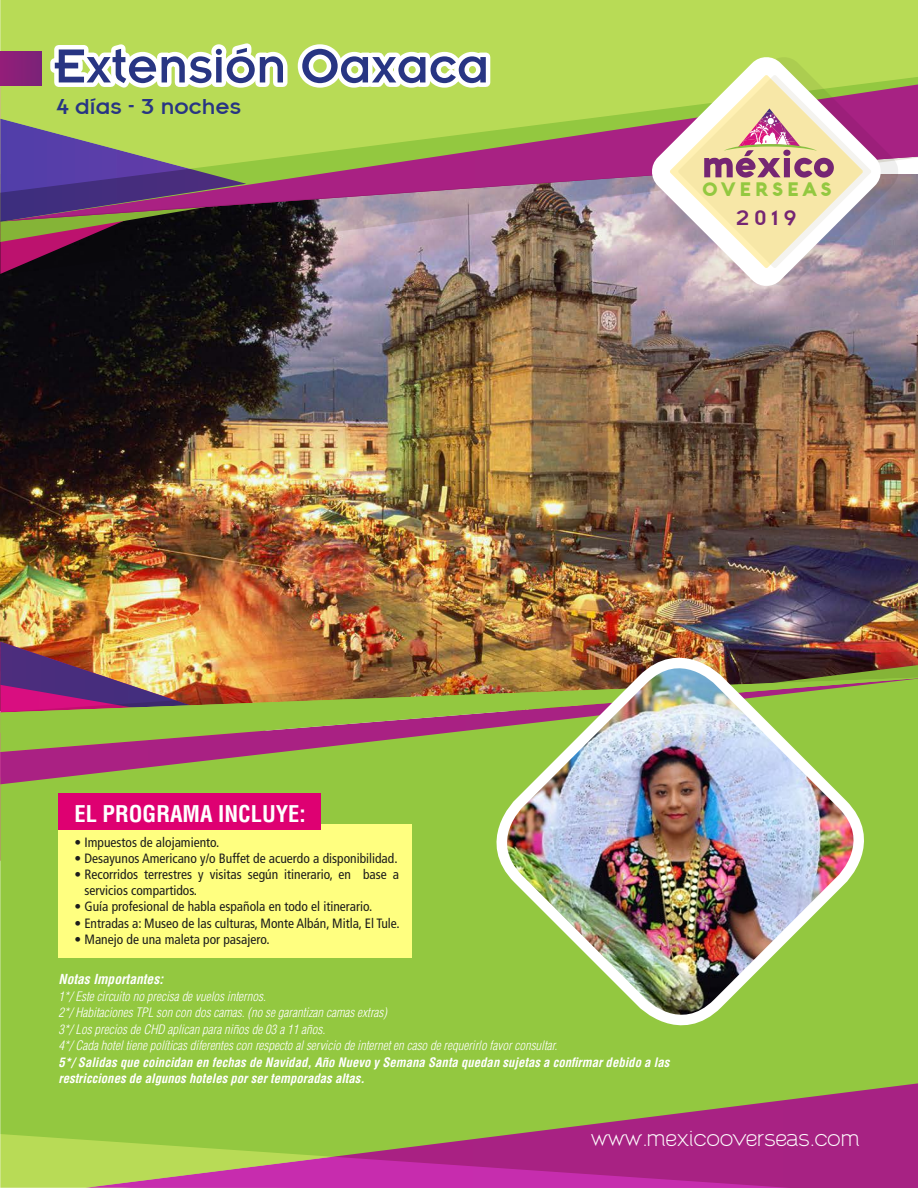
<style>
.page{position:relative;width:918px;height:1188px;background:#fff}
.page>*{position:absolute;margin:0;border:0;box-sizing:border-box;transform-origin:0 0}
.t1{font:52.5px "Insignia";color:#283583}
.t2{font:24px "Insignia";color:#283583}
.t3{font:23.55px "Insignia";color:#752673}
.t4{font:22.5px "Santor";color:#fff}
.t5{font:700 condensed 22.5px "Helvetica";color:#fff}
.t6{font:900 19.05px "Aquawax";letter-spacing:.2em;color:#93c840}
.t7{font:condensed 13.5px/16.2px "Frutiger";color:#1d1d1b}
.t8{font:italic 700 condensed 13.5px "Helvetica";color:#fff}
.t9{font:italic 300 condensed 12.75px/16.5px "Helvetica";color:#fff}
.t10{font:italic 700 condensed 12.75px/16.5px "Helvetica";color:#fff}
</style>
<div class="page">
<img style="left:0;top:276px;width:918px;height:373px">
<div style="left:0;top:784px;width:918px;height:349px;background:#93c840"></div>
<svg style="left:86px;top:1083px;width:832px;height:50px;background:#96ac4b"></svg>
<svg style="left:123px;top:1119px;width:795px;height:14px;background:#9b815c"></svg>
<svg style="left:0;top:752px;width:918px;height:32px;background:#999a52"></svg>
<svg style="left:0;top:1133px;width:918px;height:55px;background:#af5f7b"></svg>
<img style="left:0;top:642px;width:266px;height:7px">
<img style="left:0;top:649px;width:918px;height:29px">
<svg style="left:0;top:733px;width:918px;height:19px;background:#9d795f"></svg>
<img style="left:0;top:678px;width:918px;height:55px">
<img style="left:0;top:193px;width:918px;height:83px">
<svg style="left:0;top:0;width:918px;height:193px;background:#a9b162"></svg>
<svg style="left:883px;top:57px;width:15px;height:229px;background:#a3788b"></svg>
<svg style="left:650px;top:55px;width:233px;height:233px;background:#beb596"></svg>
<svg style="left:670px;top:75px;width:201px;height:193px"></svg>
<svg style="left:46px;top:36px;width:449px;height:59px"></svg>
<div style="left:0;top:51px;width:42px;height:34px;background:#862078"></div>
<div style="left:58px;top:824px;width:354px;height:134px;background:#ffff80"></div>
<div style="left:58px;top:794px;width:262px;height:36px;background:#de0071"></div>
<img style="left:481px;top:642px;width:399px;height:399px">
<h1 class="t1" style="left:54px;top:39px;width:437px">Extensión Oaxaca</h1>
<h2 class="t2" style="left:56px;top:94px;width:186px">4 días - 3 noches</h2>
<h3 class="t6" style="left:702px;top:176px;width:131px">OVERSEAS</h3>
<h3 class="t3" style="left:736px;top:205px;width:62px">2019</h3>
<h3 class="t5" style="left:75px;top:800px;width:233px">EL PROGRAMA INCLUYE:</h3>
<p class="t7" style="left:75px;top:834px;width:146px">• Impuestos de alojamiento.</p>
<p class="t7" style="left:75px;top:850px;width:325px">• Desayunos Americano y/o Buffet de acuerdo a disponibilidad.</p>
<p class="t7" style="left:85px;top:866px;width:316px;text-indent:-10px">• Recorridos terrestres y visitas según itinerario, en base a servicios compartidos.</p>
<p class="t7" style="left:75px;top:899px;width:299px">• Guía profesional de habla española en todo el itinerario.</p>
<p class="t7" style="left:75px;top:915px;width:327px">• Entradas a: Museo de las culturas, Monte Albán, Mitla, El Tule.</p>
<p class="t7" style="left:75px;top:931px;width:197px">• Manejo de una maleta por pasajero.</p>
<p class="t8" style="left:58px;top:971px;width:106px">Notas Importantes:</p>
<p class="t9" style="left:58px;top:988px;width:500px">1*/ Este circuito no precisa de vuelos internos.<br>2*/ Habitaciones TPL son con dos camas. (no se garantizan camas extras)<br>3*/ Los precios de CHD aplican para niños de 03 a 11 años.<br>4*/ Cada hotel tiene políticas diferentes con respecto al servicio de internet en caso de requerirlo favor consultar.</p>
<p class="t10" style="left:58px;top:1054px;width:612px">5*/ Salidas que coincidan en fechas de Navidad, Año Nuevo y Semana Santa quedan sujetas a confirmar debido a las restricciones de algunos hoteles por ser temporadas altas.</p>
<h3 class="t4" style="left:591px;top:1122px;width:270px">www.mexicooverseas.com</h3>
</div>
